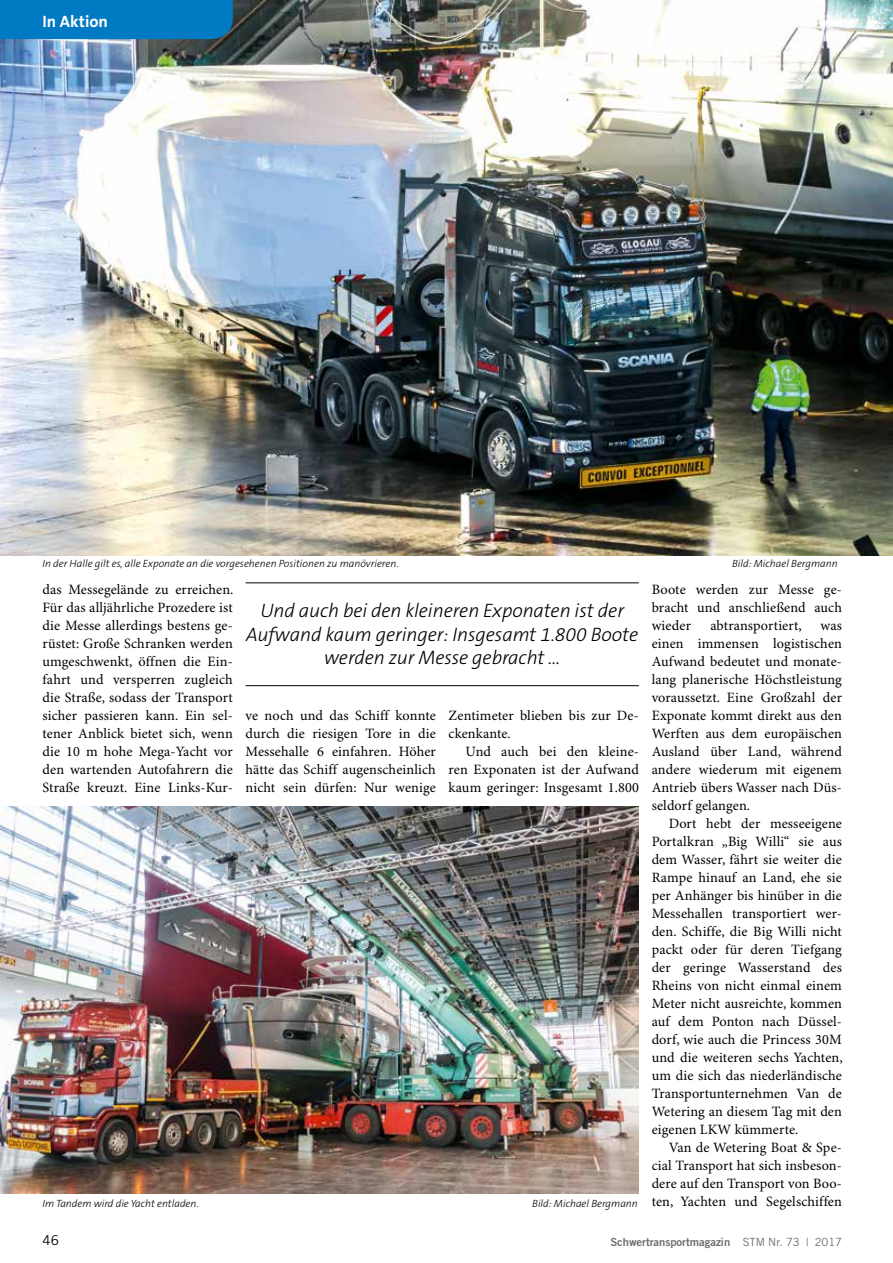
<style>
.page{position:relative;width:893px;height:1263px;background:#fff}
.page>*{position:absolute;margin:0;border:0;box-sizing:border-box;transform-origin:0 0}
.t1{font:italic 300 19.5px/23.4px "The Sans B3";letter-spacing:-.005em;color:#000;text-align:center}
.t2{font:700 16.5px "The Sans B7";color:#fff}
.t3{font:14.25px/18px "Minion Pro";letter-spacing:.01em;color:#000;text-align:justify}
.t4{font:13.5px "Trade Gothic";color:#000}
.t5{font:11.25px "Trade Gothic Bold Two";color:#6e6e6e}
.t6{font:italic 300 10.5px "The Sans B3";color:#000}
.s1{font-family:"Trade Gothic"}
</style>
<div class="page">
<img style="left:0;top:0;width:893px;height:555px">
<div style="left:0;top:0;width:233px;height:39px;background:#007ac2"></div>
<img style="left:0;top:806px;width:639px;height:387px">
<hr style="left:246px;top:582px;width:393px;height:1px;background:#000">
<hr style="left:246px;top:685px;width:393px;height:1px;background:#000">
<p class="t2" style="left:43px;top:13px;width:67px">In Aktion</p>
<p class="t6" style="left:43px;top:558px;width:357px">In der Halle gilt es, alle Exponate an die vorgesehenen Positionen zu manövrieren.</p>
<p class="t6" style="left:732px;top:558px;width:107px">Bild: Michael Bergmann</p>
<p class="t3" style="left:43px;top:581px;width:193px">das Messegelände zu erreichen.<br>Für das alljährliche Prozedere ist die Messe allerdings bestens ge&shy;rüstet: Große Schranken werden umgeschwenkt, öffnen die Ein&shy;fahrt und versperren zugleich die Straße, sodass der Transport sicher passieren kann. Ein sel&shy;tener Anblick bietet sich, wenn die 10 m hohe Mega-Yacht vor den wartenden Autofahrern die Straße kreuzt. Eine Links-Kur-</p>
<h1 class="t1" style="left:246px;top:600px;width:393px">Und auch bei den kleineren Exponaten ist der<br>Aufwand kaum geringer: Insgesamt 1.800 Boote werden zur Messe gebracht …</h1>
<p class="t3" style="left:246px;top:707px;width:192px">ve noch und das Schiff konnte durch die riesigen Tore in die Messehalle 6 einfahren. Höher hätte das Schiff augenscheinlich nicht sein dürfen: Nur wenige</p>
<p class="t3" style="left:449px;top:707px;width:192px">Zentimeter blieben bis zur De&shy;ckenkante.</p>
<p class="t3" style="left:449px;top:743px;width:192px;text-indent:17px">Und auch bei den kleine&shy;ren Exponaten ist der Aufwand kaum geringer: Insgesamt 1.800</p>
<p class="t6" style="left:43px;top:1198px;width:158px">Im Tandem wird die Yacht entladen.</p>
<p class="t6" style="left:532px;top:1198px;width:107px">Bild: Michael Bergmann</p>
<p class="t3" style="left:652px;top:581px;width:192px">Boote werden zur Messe ge&shy;bracht und anschließend auch wieder</p>
<p class="t3" style="left:710px;top:617px;width:93px">abtransportiert,</p>
<p class="t3" style="left:652px;top:617px;width:192px;text-indent:169px">was einen immensen logistischen Aufwand bedeutet und monate&shy;lang planerische Höchstleistung voraussetzt. Eine Großzahl der Exponate kommt direkt aus den Werften aus dem europäischen Ausland über Land, während andere wiederum mit eigenem Antrieb übers Wasser nach Düs&shy;seldorf gelangen.</p>
<p class="t3" style="left:652px;top:815px;width:193px;text-indent:17px">Dort hebt der messeeigene Portalkran „Big Willi“ sie aus dem Wasser, fährt sie weiter die Rampe hinauf an Land, ehe sie per Anhänger bis hinüber in die Messehallen transportiert wer&shy;den. Schiffe, die Big Willi nicht packt oder für deren Tiefgang der geringe Wasserstand des Rheins von nicht einmal einem Meter nicht ausreichte, kommen auf dem Ponton nach Düssel&shy;dorf, wie auch die Princess 30M und die weiteren sechs Yachten, um die sich das niederländische Transportunternehmen Van de Wetering an diesem Tag mit den eigenen LKW kümmerte.</p>
<p class="t3" style="left:652px;top:1139px;width:192px;text-indent:17px">Van de Wetering Boat &amp; Spe&shy;cial Transport hat sich insbeson&shy;dere auf den Transport von Boo&shy;ten, Yachten und Segelschiffen</p>
<p class="t4" style="left:43px;top:1232px;width:18px">46</p>
<p class="t5" style="left:610px;top:1235px;width:233px">Schwertransportmagazin <span class="s1">STM Nr. 73 | 2017</span></p>
</div>
